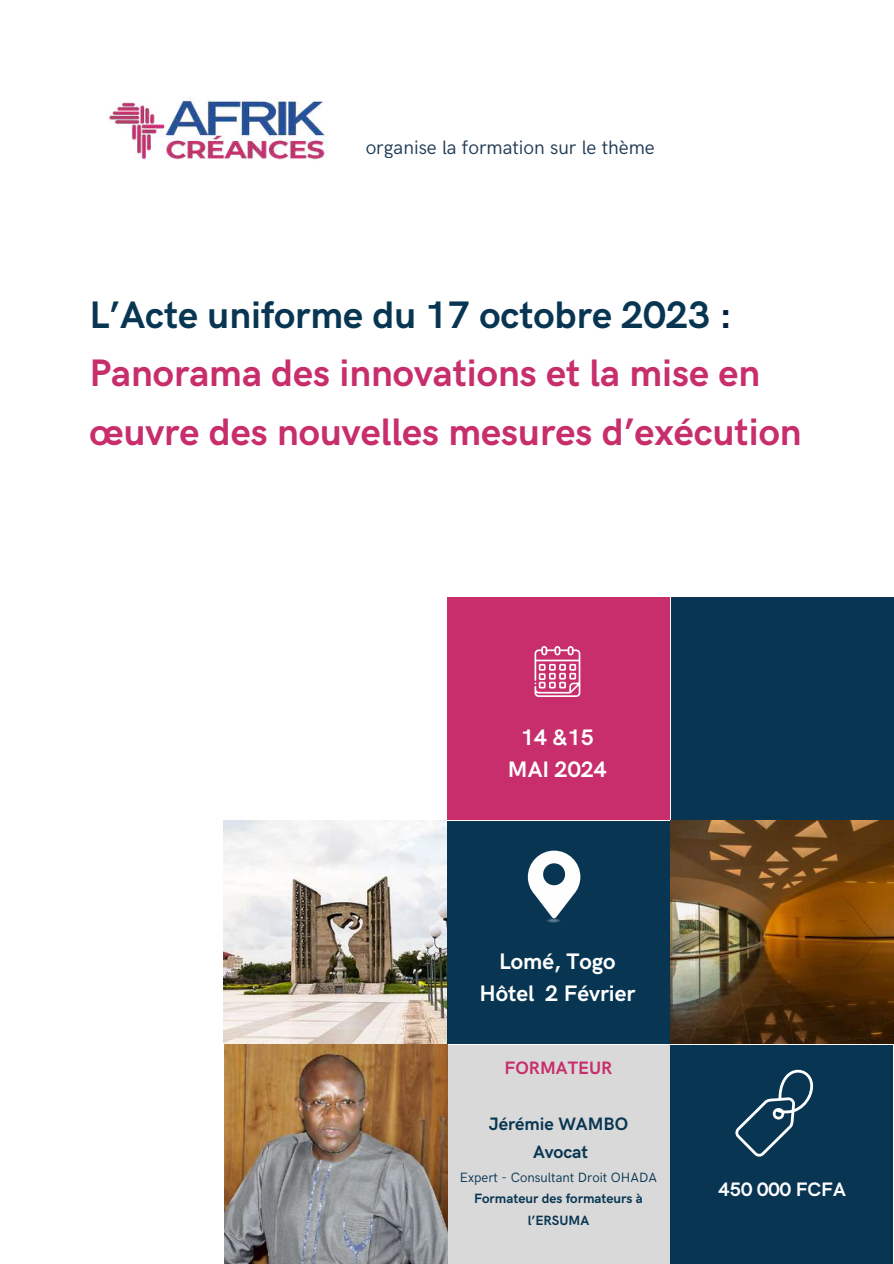
<style>
.page{position:relative;width:894px;height:1264px;background:#fff}
.page>*{position:absolute;margin:0;border:0;box-sizing:border-box;transform-origin:0 0}
.t1{font:700 38.4px/58.5px "HK Grotesk";color:#c72e6b}
.t2{font:700 22.5px/31.5px "HK Grotesk";color:#fff;text-align:center}
.t3{font:700 22.5px/31.5px "HK Grotesk";color:#fefefe;text-align:center}
.t4{font:19.5px "HK Grotesk";color:#001f3d}
.t5{font:700 19.5px "HK Grotesk";color:#fff}
.t6{font:700 18px/28.2px "HK Grotesk";color:#083652;text-align:center}
.t7{font:700 18px "HK Grotesk";color:#c72e6b}
.t8{font:700 13.5px/21.3px "HK Grotesk";color:#083652;text-align:center}
.t9{font:13.5px "HK Grotesk";color:#083652}
.s1{color:#083652}
.s2{color:#001f3d}
</style>
<div class="page">
<div style="left:447px;top:820px;width:223px;height:223px;background:#083652"></div>
<div style="left:447px;top:597px;width:223px;height:223px;background:#c72e6b"></div>
<div style="left:447px;top:1044px;width:223px;height:219px;background:#d9d9d9"></div>
<div style="left:670px;top:1044px;width:222px;height:219px;background:#083652"></div>
<img style="left:223px;top:820px;width:224px;height:443px">
<svg style="left:527px;top:850px;width:53px;height:72px"></svg>
<svg style="left:534px;top:646px;width:46px;height:50px"></svg>
<svg style="left:735px;top:1069px;width:77px;height:87px"></svg>
<div style="left:670px;top:597px;width:223px;height:223px;background:#083652"></div>
<img style="left:108px;top:100px;width:220px;height:60px">
<img style="left:670px;top:820px;width:223px;height:223px">
<p class="t4" style="left:365px;top:136px;width:290px">organise la formation sur le thème</p>
<p class="t1" style="left:89px;top:287px;width:713px"><span class="s1">L’Acte uniforme du 17 octobre 2023</span> <span class="s2">:<br></span>Panorama des innovations et la mise en œuvre des nouvelles mesures d’exécution</p>
<p class="t3" style="left:508px;top:723px;width:100px">14 &amp;15<br>MAI 2024</p>
<p class="t2" style="left:479px;top:946px;width:157px">Lomé, Togo<br>Hôtel 2 Février</p>
<p class="t7" style="left:504px;top:1057px;width:109px">FORMATEUR</p>
<p class="t6" style="left:488px;top:1110px;width:141px">Jérémie WAMBO<br>Avocat</p>
<p class="t9" style="left:459px;top:1169px;width:198px">Expert - Consultant Droit OHADA</p>
<p class="t8" style="left:474px;top:1188px;width:170px">Formateur des formateurs à l’ERSUMA</p>
<p class="t5" style="left:718px;top:1178px;width:129px">450 000 FCFA</p>
</div>
